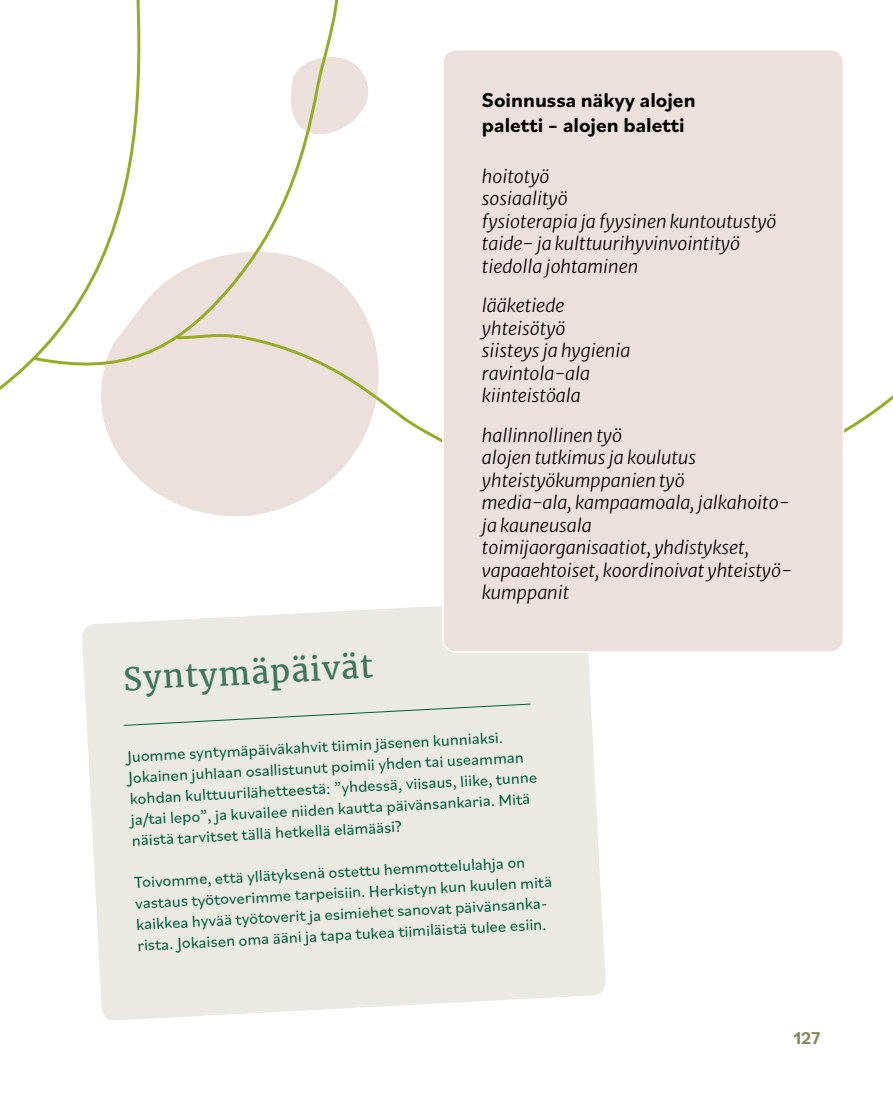
<style>
.page{position:relative;width:893px;height:1106px;background:#fff}
.page>*{position:absolute;margin:0;border:0;box-sizing:border-box;transform-origin:0 0}
.t1{font:31.5px "Merriweather";color:#3f765b}
.t2{font:700 21px/25.2px "Bilo";color:#000}
.t3{font:italic 300 18px/22.5px "Merriweather Sans";color:#000}
.t4{font:700 18px "Bilo";color:#85865f}
.case_leipis_p{font:16.5px/21px "Bilo";color:#005c3f}
</style>
<div class="page">
<svg style="left:346px;top:60px;width:22px;height:66px"></svg>
<svg style="left:101px;top:288px;width:271px;height:228px;fill:#ece0dc"></svg>
<svg style="left:174px;top:332px;width:719px;height:171px"></svg>
<svg style="left:82px;top:606px;width:524px;height:414px;background:#ebebe4"></svg>
<svg style="left:123px;top:703px;width:408px;height:23px;background:#dfe3da"></svg>
<div style="left:443px;top:50px;width:400px;height:602px;background:#ece0dc;border-radius:13px"></div>
<div style="left:442px;top:49px;width:402px;height:604px;border:2px solid #fff;border-radius:13px"></div>
<svg style="left:32px;top:0;width:314px;height:375px"></svg>
<p class="t2" style="left:482px;top:86px;width:215px">Soinnussa näkyy alojen paletti – alojen baletti</p>
<p class="t3" style="left:482px;top:163px;width:296px">hoitotyö<br>sosiaalityö<br>fysioterapia ja fyysinen kuntoutustyö taide- ja kulttuurihyvinvointityö tiedolla johtaminen</p>
<p class="t3" style="left:482px;top:292px;width:150px">lääketiede yhteisötyö<br>siisteys ja hygienia ravintola-ala kiinteistöala</p>
<p class="t3" style="left:482px;top:422px;width:312px">hallinnollinen työ<br>alojen tutkimus ja koulutus yhteistyökumppanien työ<br>media-ala, kampaamoala, jalkahoito&shy;ja kauneusala<br>toimijaorganisaatiot, yhdistykset, vapaaehtoiset, koordinoivat yhteistyö&shy;kumppanit</p>
<h4 class="t1" style="left:122px;top:659px;width:251px;rotate:-3deg">Syntymäpäivät</h4>
<p class="case_leipis_p" style="left:127px;top:745px;width:410px;rotate:-3deg">Juomme syntymäpäiväkahvit tiimin jäsenen kunniaksi.<br>Jokainen juhlaan osallistunut poimii yhden tai useamman kohdan kulttuurilähetteestä: ”yhdessä, viisaus, liike, tunne ja/tai lepo”, ja kuvailee niiden kautta päivänsankaria. Mitä näistä tarvitset tällä hetkellä elämääsi?</p>
<p class="case_leipis_p" style="left:134px;top:871px;width:419px;rotate:-3deg">Toivomme, että yllätyksenä ostettu hemmottelulahja on vastaus työtoverimme tarpeisiin. Herkistyn kun kuulen mitä kaikkea hyvää työtoverit ja esimiehet sanovat päivänsanka&shy;rista. Jokaisen oma ääni ja tapa tukea tiimiläistä tulee esiin.</p>
<p class="t4" style="left:793px;top:1026px;width:29px">127</p>
</div>
